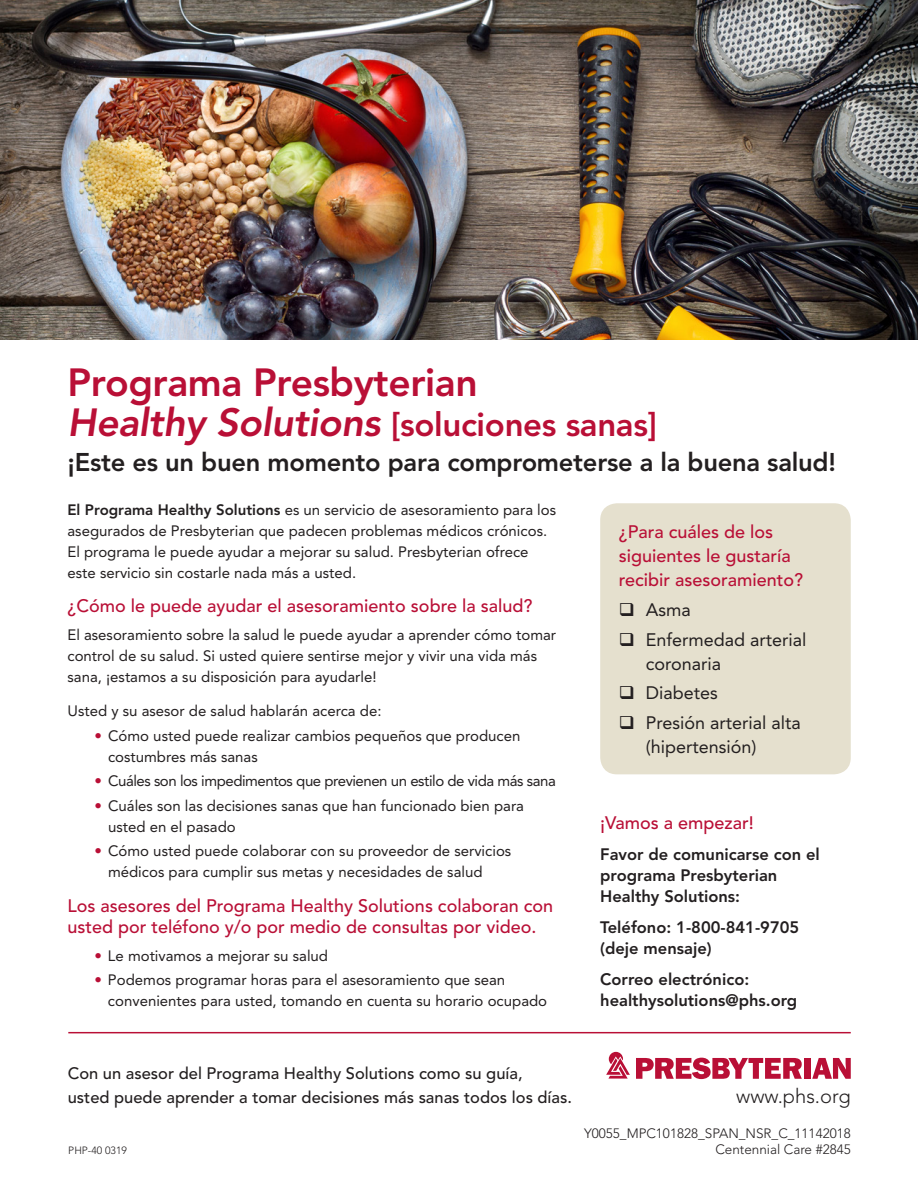
<style>
.page{position:relative;width:918px;height:1188px;background:#fff}
.page>*{position:absolute;margin:0;border:0;box-sizing:border-box;transform-origin:0 0}
.t1{font:800 39px "Avenir";letter-spacing:-.01em;color:#b90f36}
.t2{font:800 33px "Avenir";letter-spacing:-.01em;color:#b90f36}
.t3{font:800 25.5px "Avenir";letter-spacing:-.01em;color:#231f20}
.t4{font:300 20.1px "Avenir";color:#231f20}
.t5{font:500 18px/24px "Avenir";color:#b90f36}
.t6{font:18px/24px "Avenir";color:#231f20}
.t7{font:800 16.5px/21px "Avenir";color:#231f20}
.t8{font:500 16.5px/24px "Avenir";color:#231f20}
.t9{font:15px/21px "Avenir";color:#231f20}
.t10{font:15px "Avenir";letter-spacing:-.03em;color:#231f20}
.t11{font:300 13.5px/16.2px "Avenir";color:#231f20;text-align:right}
.t12{font:300 10.5px "Avenir";color:#231f20}
.s1{font-style:italic;font-size:39px}
.s2{font-weight:800}
.s3{color:#b90f36}
</style>
<div class="page">
<img style="left:0;top:0;width:918px;height:339px">
<svg style="left:636px;top:1058px;width:166px;height:21px"></svg>
<div style="left:804px;top:1058px;width:6px;height:21px;background:#b90f36"></div>
<svg style="left:812px;top:1058px;width:39px;height:21px"></svg>
<svg style="left:606px;top:1052px;width:24px;height:27px"></svg>
<hr style="left:68px;top:1032px;width:783px;height:1px;background:#b90f36">
<div style="left:600px;top:503px;width:251px;height:271px;background:#e5e0ce;border-radius:17px"></div>
<h1 class="t1" style="left:68px;top:359px;width:412px">Programa Presbyterian</h1>
<h2 class="t2" style="left:68px;top:405px;width:591px"><span class="s1">Healthy Solutions</span> [soluciones sanas]</h2>
<h3 class="t3" style="left:68px;top:447px;width:770px">¡Este es un buen momento para comprometerse a la buena salud!</h3>
<p class="t9" style="left:68px;top:499px;width:490px"><span class="s2">El Programa Healthy Solutions</span> es un servicio de asesoramiento para los asegurados de Presbyterian que padecen problemas médicos crónicos.<br>El programa le puede ayudar a mejorar su salud. Presbyterian ofrece este servicio sin costarle nada más a usted.</p>
<p class="t5" style="left:68px;top:594px;width:466px">¿Cómo le puede ayudar el asesoramiento sobre la salud?</p>
<p class="t9" style="left:68px;top:624px;width:490px">El asesoramiento sobre la salud le puede ayudar a aprender cómo tomar control de su salud. Si usted quiere sentirse mejor y vivir una vida más sana, ¡estamos a su disposición para ayudarle!</p>
<p class="t9" style="left:68px;top:701px;width:316px">Usted y su asesor de salud hablarán acerca de:</p>
<p class="t9" style="left:108px;top:725px;width:414px;text-indent:-14px"><span class="s3">•</span> Cómo usted puede realizar cambios pequeños que producen costumbres más sanas</p>
<p class="t10" style="left:94px;top:773px;width:463px"><span class="s3">•</span> Cuáles son los impedimentos que previenen un estilo de vida más sana</p>
<p class="t9" style="left:108px;top:795px;width:418px;text-indent:-13px"><span class="s3">•</span> Cuáles son las decisiones sanas que han funcionado bien para usted en el pasado</p>
<p class="t9" style="left:108px;top:841px;width:405px;text-indent:-13px"><span class="s3">•</span> Cómo usted puede colaborar con su proveedor de servicios médicos para cumplir sus metas y necesidades de salud</p>
<p class="t5" style="left:68px;top:896px;width:487px;line-height:21px">Los asesores del Programa Healthy Solutions colaboran con usted por teléfono y/o por medio de consultas por video.</p>
<p class="t9" style="left:94px;top:945px;width:235px"><span class="s3">•</span> Le motivamos a mejorar su salud</p>
<p class="t9" style="left:108px;top:970px;width:441px;text-indent:-13px"><span class="s3">•</span> Podemos programar horas para el asesoramiento que sean convenientes para usted, tomando en cuenta su horario ocupado</p>
<p class="t5" style="left:619px;top:521px;width:186px">¿Para cuáles de los siguientes le gustaría recibir asesoramiento?</p>
<p class="t6" style="left:619px;top:598px;width:74px">❑ Asma</p>
<p class="t6" style="left:646px;top:627px;width:162px;text-indent:-27px">❑ Enfermedad arterial coronaria</p>
<p class="t6" style="left:619px;top:681px;width:101px">❑ Diabetes</p>
<p class="t6" style="left:646px;top:711px;width:157px;text-indent:-27px">❑ Presión arterial alta (hipertensión)</p>
<p class="t5" style="left:600px;top:811px;width:155px">¡Vamos a empezar!</p>
<p class="t7" style="left:600px;top:844px;width:221px">Favor de comunicarse con el programa Presbyterian<br>Healthy Solutions:</p>
<p class="t7" style="left:600px;top:916px;width:201px">Teléfono: 1-800-841-9705 (deje mensaje)</p>
<p class="t7" style="left:600px;top:968px;width:199px">Correo electrónico: healthysolutions@phs.org</p>
<p class="t8" style="left:68px;top:1062px;width:506px">Con un asesor del Programa Healthy Solutions como su guía,<br>usted puede aprender a tomar decisiones más sanas todos los días.</p>
<p class="t12" style="left:68px;top:1144px;width:60px">PHP-40 0319</p>
<h3 class="t4" style="left:736px;top:1084px;width:116px">www.phs.org</h3>
<p class="t11" style="left:584px;top:1125px;width:268px">Y0055_MPC101828_SPAN_NSR_C_11142018<br>Centennial Care #2845</p>
</div>
